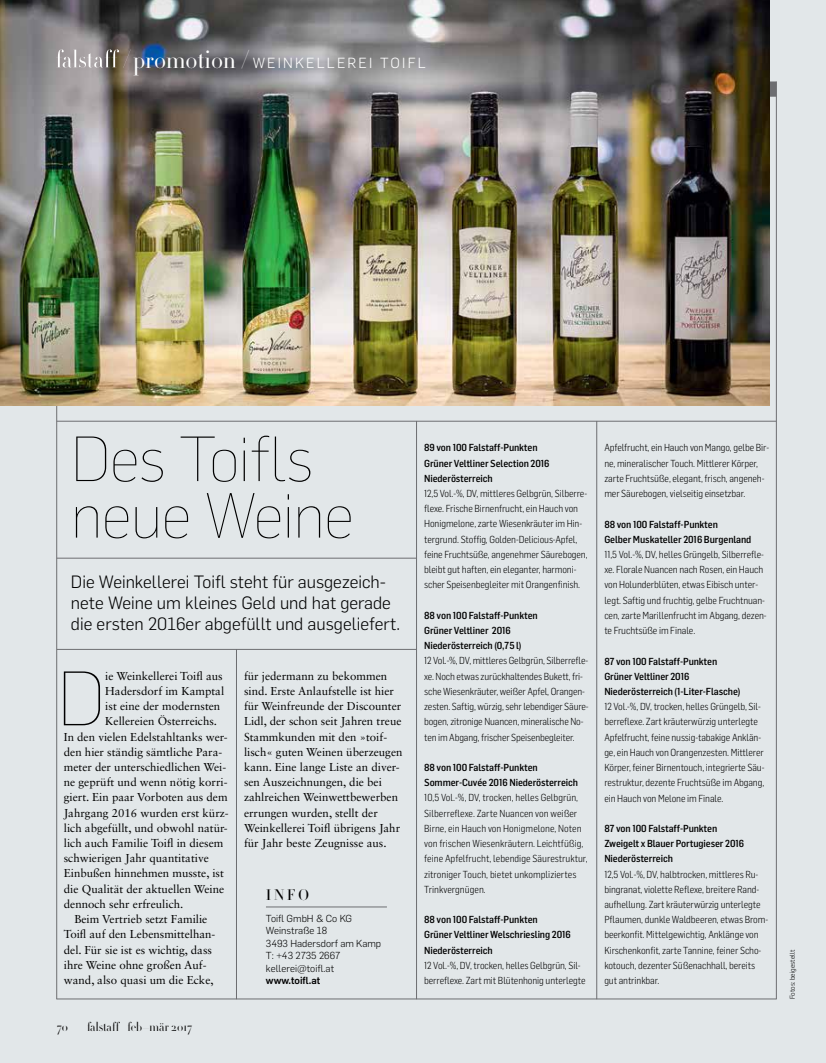
<style>
.page{position:relative;width:826px;height:1063px;background:#e2e7e9}
.page>*{position:absolute;margin:0;border:0;box-sizing:border-box;transform-origin:0 0}
.t1{font:100 75.5px "Flama";color:#000}
.t2{font:100 62.5px/56.5px "Flama";letter-spacing:-.01em;color:#000}
.t3{font:300 17.5px/21.2px "Flama";color:#000}
.t4{font:300 15px "HTF Didot L24";color:#000}
.t5{font:300 14.38px "Flama";letter-spacing:.15em;color:#fff}
.t6{font:300 12.5px "HTF Didot L96";letter-spacing:.01em;color:#000}
.t7{font:11.5px/15.2px "Sabon LT Std";color:#000}
.t8{font:300 10px/15.2px "Flama Semicondensed";letter-spacing:-.01em;color:#000}
.t9{font:500 10px/15.2px "Flama Semicondensed";letter-spacing:-.01em;color:#000}
.t10{font:300 10px/12.5px "Flama";color:#000}
.t11{font:500 10px "Flama";color:#000}
.t12{font:300 6.88px "Flama";color:#000}
.s1{font-family:"HTF Didot L24";font-size:24px}
</style>
<div class="page">
<hr style="left:57px;top:999px;width:719px;height:1px;background:#6d6e71">
<hr style="left:56px;top:81px;width:1px;height:918px;background:#6d6e71">
<hr style="left:776px;top:81px;width:1px;height:918px;background:#6d6e71">
<hr style="left:236px;top:649px;width:1px;height:350px;background:#6d6e71">
<hr style="left:416px;top:421px;width:1px;height:578px;background:#6d6e71">
<hr style="left:596px;top:421px;width:1px;height:578px;background:#6d6e71">
<hr style="left:57px;top:421px;width:719px;height:1px;background:#6d6e71">
<hr style="left:57px;top:558px;width:359px;height:1px;background:#6d6e71">
<hr style="left:57px;top:649px;width:359px;height:1px;background:#6d6e71">
<img style="left:0;top:0;width:769px;height:406px">
<hr style="left:266px;top:907px;width:121px;height:1px;background:#6d6e71">
<svg style="left:56px;top:49px;width:75px;height:19px"></svg>
<h3 class="t5" style="left:133px;top:53px;width:294px"><span class="s1">promotion/</span> WEINKELLEREI TOIFL</h3>
<h2 class="t2" style="left:71px;top:428px;width:284px">Des Toifls neue Weine</h2>
<h3 class="t3" style="left:71px;top:570px;width:331px">Die Weinkellerei Toifl steht für ausgezeich&shy;nete Weine um kleines Geld und hat gerade die ersten 2016er abgefüllt und ausgeliefert.</h3>
<h1 class="t1" style="left:57px;top:650px;width:49px">D</h1>
<p class="t7" style="left:105px;top:668px;width:119px">ie Weinkellerei Toifl aus</p>
<p class="t7" style="left:105px;top:683px;width:120px">Hadersdorf im Kamptal</p>
<p class="t7" style="left:105px;top:698px;width:116px">ist eine der modernsten</p>
<p class="t7" style="left:105px;top:714px;width:113px">Kellereien Österreichs.</p>
<p class="t7" style="left:64px;top:729px;width:165px">In den vielen Edelstahltanks wer-</p>
<p class="t7" style="left:64px;top:744px;width:160px">den hier ständig sämtliche Para-</p>
<p class="t7" style="left:64px;top:759px;width:164px">meter der unterschiedlichen Wei-</p>
<p class="t7" style="left:64px;top:774px;width:165px">ne geprüft und wenn nötig korri-</p>
<p class="t7" style="left:64px;top:790px;width:165px">giert. Ein paar Vorboten aus dem</p>
<p class="t7" style="left:64px;top:805px;width:166px">Jahrgang 2016 wurden erst kürz-</p>
<p class="t7" style="left:64px;top:820px;width:165px">lich abgefüllt, und obwohl natür-</p>
<p class="t7" style="left:64px;top:835px;width:161px">lich auch Familie Toifl in diesem</p>
<p class="t7" style="left:64px;top:851px;width:147px">schwierigen Jahr quantitative</p>
<p class="t7" style="left:64px;top:866px;width:161px">Einbußen hinnehmen musste, ist</p>
<p class="t7" style="left:64px;top:881px;width:162px">die Qualität der aktuellen Weine</p>
<p class="t7" style="left:64px;top:896px;width:121px">dennoch sehr erfreulich.</p>
<p class="t7" style="left:74px;top:911px;width:134px">Beim Vertrieb setzt Familie</p>
<p class="t7" style="left:64px;top:927px;width:153px">Toifl auf den Lebensmittelhan-</p>
<p class="t7" style="left:64px;top:942px;width:150px">del. Für sie ist es wichtig, dass</p>
<p class="t7" style="left:64px;top:957px;width:144px">ihre Weine ohne großen Auf-</p>
<p class="t7" style="left:64px;top:972px;width:151px">wand, also quasi um die Ecke,</p>
<p class="t6" style="left:57px;top:1018px;width:13px">70</p>
<p class="t6" style="left:87px;top:1018px;width:107px">falstaff feb–mär 2017</p>
<p class="t7" style="left:244px;top:668px;width:160px">für jedermann zu bekommen sind. Erste Anlaufstelle ist hier für Weinfreunde der Discounter<br>Lidl, der schon seit Jahren treue<br>Stammkunden mit den »toif&shy;lisch« guten Weinen überzeugen kann. Eine lange Liste an diver&shy;sen Auszeichnungen, die bei zahlreichen Weinwettbewerben errungen wurden, stellt der<br>Weinkellerei Toifl übrigens Jahr für Jahr beste Zeugnisse aus.</p>
<h3 class="t4" style="left:266px;top:884px;width:45px">INFO</h3>
<p class="t10" style="left:266px;top:911px;width:117px">Toifl GmbH &amp; Co KG<br>Weinstraße 18<br>3493 Hadersdorf am Kamp<br>T: +43 2735 2667 kellerei@toifl.at</p>
<p class="t11" style="left:266px;top:973px;width:56px">www.toifl.at</p>
<p class="t9" style="left:424px;top:440px;width:127px">89 von 100 Falstaff-Punkten<br>Grüner Veltliner Selection 2016<br>Niederösterreich</p>
<p class="t8" style="left:424px;top:485px;width:165px">12,5 Vol.-%, DV, mittleres Gelbgrün, Silberre&shy;flexe. Frische Birnenfrucht, ein Hauch von Honigmelone, zarte Wiesenkräuter im Hin&shy;tergrund. Stoffig, Golden-Delicious-Apfel, feine Fruchtsüße, angenehmer Säurebogen, bleibt gut haften, ein eleganter, harmoni&shy;scher Speisenbegleiter mit Orangenfinish.</p>
<p class="t9" style="left:424px;top:607px;width:115px">88 von 100 Falstaff-Punkten<br>Grüner Veltliner 2016<br>Niederösterreich (0,75 l)</p>
<p class="t8" style="left:424px;top:653px;width:166px">12 Vol.-%, DV, mittleres Gelbgrün, Silberrefle&shy;xe. Noch etwas zurückhaltendes Bukett, fri&shy;sche Wiesenkräuter, weißer Apfel, Orangen&shy;zesten. Saftig, würzig, sehr lebendiger Säure&shy;bogen, zitronige Nuancen, mineralische No&shy;ten im Abgang, frischer Speisenbegleiter.</p>
<p class="t9" style="left:424px;top:759px;width:155px">88 von 100 Falstaff-Punkten<br>Sommer-Cuvée 2016 Niederösterreich</p>
<p class="t8" style="left:424px;top:790px;width:165px">10,5 Vol.-%, DV, trocken, helles Gelbgrün, Silberreflexe. Zarte Nuancen von weißer Birne, ein Hauch von Honigmelone, Noten von frischen Wiesenkräutern. Leichtfüßig, feine Apfelfrucht, lebendige Säurestruktur, zitroniger Touch, bietet unkompliziertes Trinkvergnügen.</p>
<p class="t9" style="left:424px;top:912px;width:148px">88 von 100 Falstaff-Punkten<br>Grüner Veltliner Welschriesling 2016<br>Niederösterreich</p>
<p class="t8" style="left:424px;top:957px;width:163px">12 Vol.-%, DV, trocken, helles Gelbgrün, Sil&shy;berreflexe. Zart mit Blütenhonig unterlegte</p>
<p class="t8" style="left:604px;top:440px;width:166px">Apfelfrucht, ein Hauch von Mango, gelbe Bir&shy;ne, mineralischer Touch. Mittlerer Körper, zarte Fruchtsüße, elegant, frisch, angeneh&shy;mer Säurebogen, vielseitig einsetzbar.</p>
<p class="t9" style="left:604px;top:516px;width:149px">88 von 100 Falstaff-Punkten<br>Gelber Muskateller 2016 Burgenland</p>
<p class="t8" style="left:604px;top:546px;width:164px">11,5 Vol.-%, DV, helles Grüngelb, Silberrefle&shy;xe. Florale Nuancen nach Rosen, ein Hauch von Holunderblüten, etwas Eibisch unter&shy;legt. Saftig und fruchtig, gelbe Fruchtnuan&shy;cen, zarte Marillenfrucht im Abgang, dezen&shy;te Fruchtsüße im Finale.</p>
<p class="t9" style="left:604px;top:653px;width:138px">87 von 100 Falstaff-Punkten<br>Grüner Veltliner 2016<br>Niederösterreich (1-Liter-Flasche)</p>
<p class="t8" style="left:604px;top:699px;width:162px">12 Vol.-%, DV, trocken, helles Grüngelb, Sil&shy;berreflexe. Zart kräuterwürzig unterlegte Apfelfrucht, feine nussig-tabakige Anklän&shy;ge, ein Hauch von Orangenzesten. Mittlerer Körper, feiner Birnentouch, integrierte Säu&shy;restruktur, dezente Fruchtsüße im Abgang, ein Hauch von Melone im Finale.</p>
<p class="t9" style="left:604px;top:820px;width:141px">87 von 100 Falstaff-Punkten<br>Zweigelt x Blauer Portugieser 2016<br>Niederösterreich</p>
<p class="t8" style="left:604px;top:866px;width:165px">12,5 Vol.-%, DV, halbtrocken, mittleres Ru&shy;bingranat, violette Reflexe, breitere Rand&shy;aufhellung. Zart kräuterwürzig unterlegte Pflaumen, dunkle Waldbeeren, etwas Brom&shy;beerkonfit. Mittelgewichtig, Anklänge von Kirschenkonfit, zarte Tannine, feiner Scho&shy;kotouch, dezenter Süßenachhall, bereits gut antrinkbar.</p>
<p class="t12" style="left:787px;top:999px;width:51px;rotate:-90deg">Fotos: beigestellt</p>
</div>
